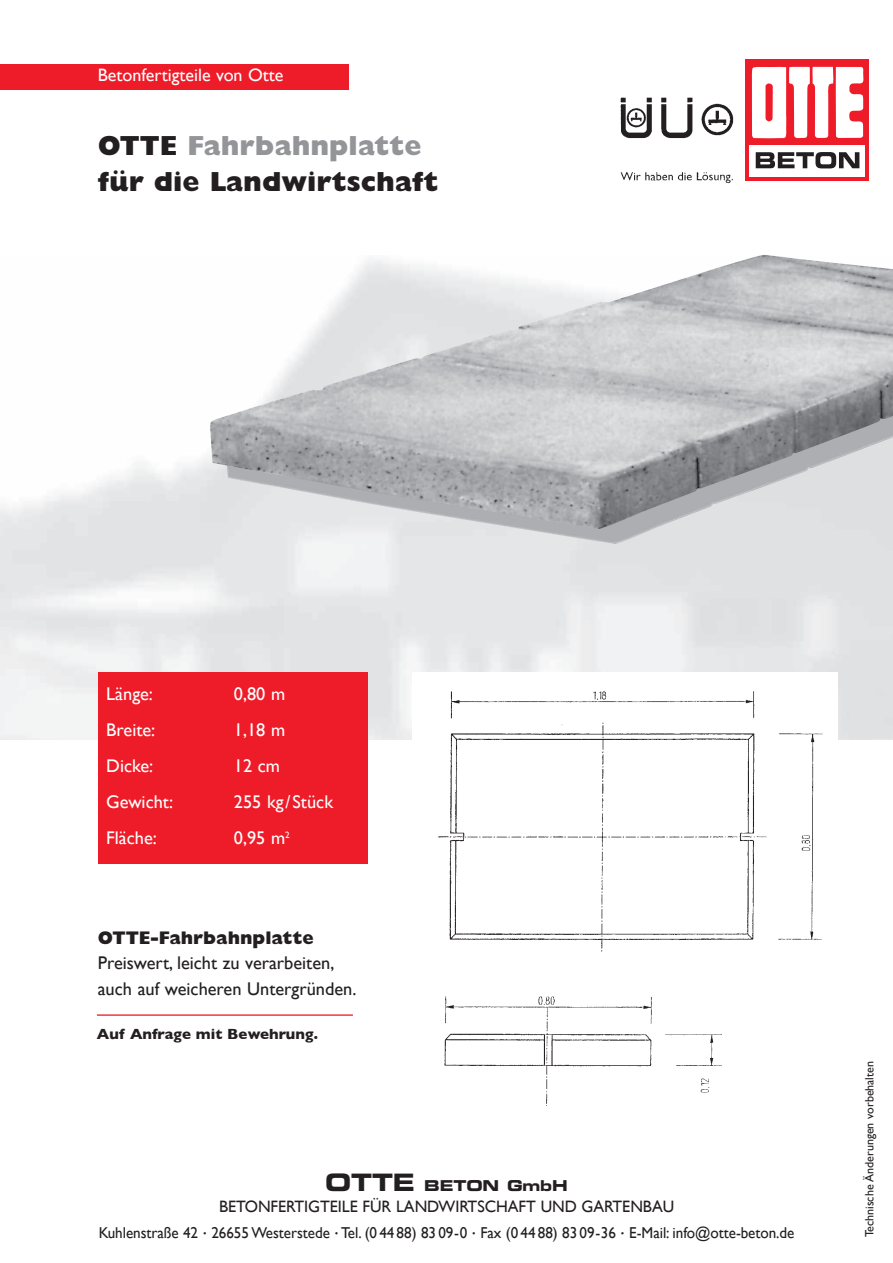
<style>
.page{position:relative;width:893px;height:1263px;background:#fff}
.page>*{position:absolute;margin:0;border:0;box-sizing:border-box;transform-origin:0 0}
.t1{font:800 27.75px/36px "Gill Sans";color:#231f20}
.t2{font:18.3px "Gill Sans";color:#fff}
.t3{font:18.3px/25.5px "Gill Sans";color:#231f20}
.t4{font:800 18.3px "Gill Sans";color:#231f20}
.t5{font:18px "Gill Sans";color:#fff}
.t6{font:16.5px "Gill Sans";letter-spacing:-.005em;color:#231f20}
.t7{font:15.75px "Gill Sans";letter-spacing:-.005em;color:#231f20;scale:.96 1}
.t8{font:700 15px "Gill Sans";color:#231f20}
.t9{font:15px "Eurostile Bold Extended Two";letter-spacing:-.005em;color:#231f20}
.t10{font:12px "Gill Sans";color:#231f20}
.s1{color:#939598}
.s2{font-size:24px}
.s3{font-family:"Helvetica Neue";font-weight:500}
</style>
<div class="page">
<img style="left:0;top:456px;width:893px;height:284px">
<div style="left:0;top:64px;width:349px;height:25px;background:#ee1c28"></div>
<div style="left:98px;top:672px;width:269px;height:191px;background:#ee1c28"></div>
<div style="left:745px;top:60px;width:124px;height:121px;background:#ee1c28"></div>
<svg style="left:752px;top:66px;width:112px;height:73px"></svg>
<div style="left:749px;top:145px;width:116px;height:31px;background:#fff"></div>
<svg style="left:756px;top:152px;width:103px;height:16px"></svg>
<img style="left:620px;top:97px;width:114px;height:87px">
<img style="left:225px;top:529px;width:668px;height:15px">
<img style="left:209px;top:255px;width:684px;height:274px">
<img style="left:412px;top:672px;width:426px;height:434px">
<hr style="left:97px;top:1014px;width:256px;height:2px;background:#ee1c28">
<p class="t5" style="left:98px;top:65px;width:187px">Betonfertigteile von Otte</p>
<h1 class="t1" style="left:98px;top:128px;width:342px">OTTE <span class="s1">Fahrbahnplatte </span>für die Landwirtschaft</h1>
<p class="t2" style="left:106px;top:683px;width:48px">Länge:</p>
<p class="t2" style="left:234px;top:683px;width:53px">0,80 m</p>
<p class="t2" style="left:106px;top:719px;width:51px">Breite:</p>
<p class="t2" style="left:234px;top:719px;width:53px">1,18 m</p>
<p class="t2" style="left:106px;top:755px;width:48px">Dicke:</p>
<p class="t2" style="left:234px;top:755px;width:48px">12 cm</p>
<p class="t2" style="left:106px;top:791px;width:68px">Gewicht:</p>
<p class="t2" style="left:234px;top:791px;width:101px">255 kg/Stück</p>
<p class="t2" style="left:106px;top:827px;width:52px">Fläche:</p>
<p class="t2" style="left:234px;top:827px;width:57px">0,95 m<sup>2</sup></p>
<p class="t4" style="left:98px;top:927px;width:217px">OTTE-Fahrbahnplatte</p>
<p class="t3" style="left:98px;top:950px;width:260px">Preiswert, leicht zu verarbeiten, auch auf weicheren Untergründen.</p>
<p class="t8" style="left:97px;top:1022px;width:222px">Auf Anfrage mit Bewehrung.</p>
<p class="t9" style="left:325px;top:1175px;width:244px"><span class="s2">OTTE</span> BETON GmbH</p>
<p class="t6" style="left:219px;top:1197px;width:457px">BETONFERTIGTEILE FÜR LANDWIRTSCHAFT UND GARTENBAU</p>
<p class="t7" style="left:99px;top:1223px;width:726px">Kuhlenstraße 42 <span class="s3">·</span> 26655 Westerstede <span class="s3">·</span> Tel. (0 44 88) 83 09-0 <span class="s3">·</span> Fax (0 44 88) 83 09-36 <span class="s3">·</span> E-Mail: info@otte-beton.de</p>
<p class="t10" style="left:862px;top:1237px;width:178px;rotate:-90deg">Technische Änderungen vorbehalten</p>
</div>
